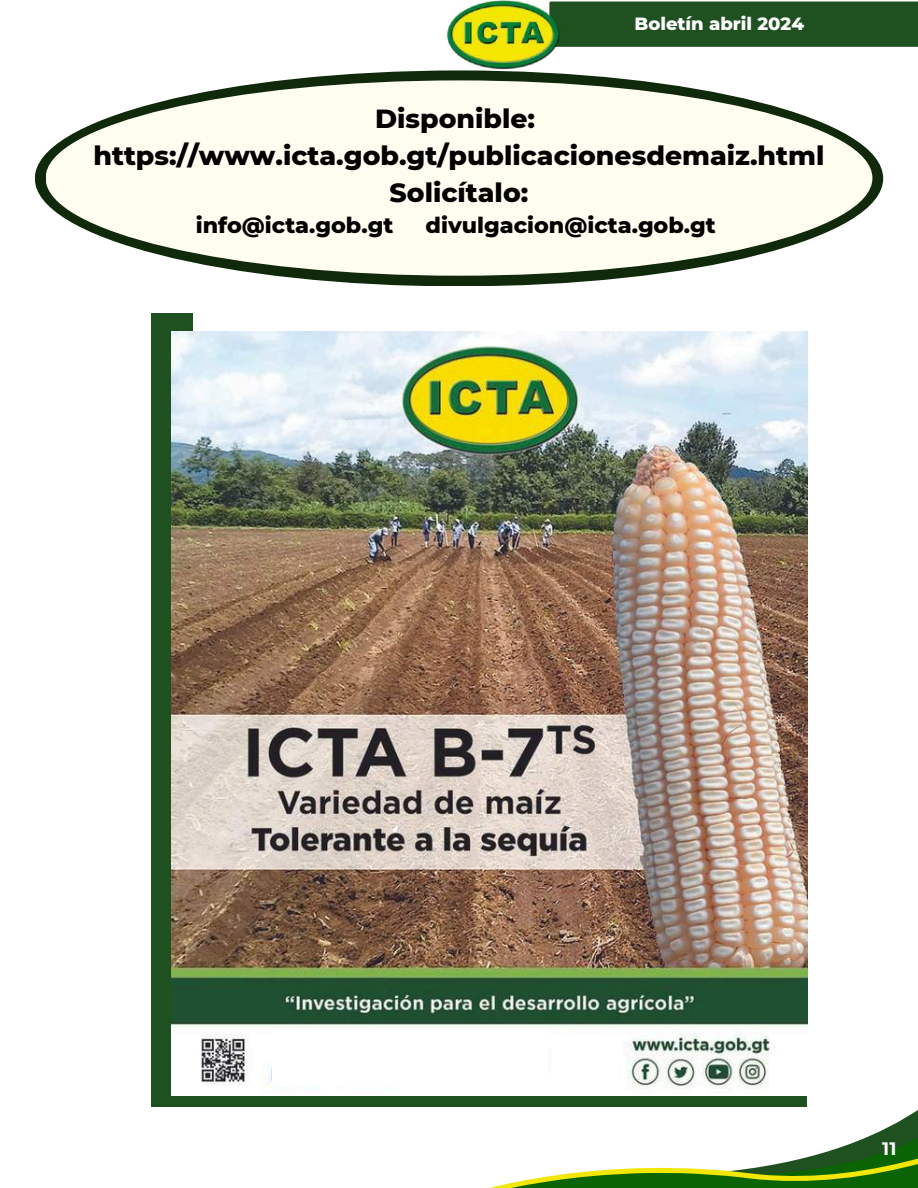
<style>
.page{position:relative;width:918px;height:1188px;background:#fff}
.page>*{position:absolute;margin:0;border:0;box-sizing:border-box;transform-origin:0 0}
.t1{font:800 26.7px/37.2px "Montserrat";color:#000;text-align:center}
.t2{font:800 22.2px "Montserrat";color:#000}
.t3{font:800 18px "Montserrat";color:#fff}
.t4{font:700 18px "Montserrat";color:#fff}
</style>
<div class="page">
<div style="left:562px;top:1px;width:356px;height:46px;background:#1f5020"></div>
<img style="left:446px;top:0;width:116px;height:70px">
<div style="left:151px;top:313px;width:41px;height:793px;background:#1f5020"></div>
<div style="left:151px;top:1057px;width:656px;height:50px;background:#1f5020"></div>
<div style="left:35px;top:70px;width:848px;height:216px;background:#10290b;border-radius:50%"></div>
<div style="left:46px;top:80px;width:826px;height:196px;background:#fffdf0;border-radius:50%"></div>
<svg style="left:489px;top:1110px;width:429px;height:78px"></svg>
<img style="left:172px;top:332px;width:636px;height:764px">
<div style="left:272px;top:1028px;width:276px;height:57px;background:#fff"></div>
<p class="t3" style="left:634px;top:12px;width:171px">Boletín abril 2024</p>
<p class="t1" style="left:93px;top:100px;width:732px">Disponible: https://www.icta.gob.gt/publicacionesdemaiz.html<br>Solicítalo:</p>
<p class="t2" style="left:196px;top:212px;width:199px">info@icta.gob.gt</p>
<p class="t2" style="left:426px;top:212px;width:292px">divulgacion@icta.gob.gt</p>
<p class="t4" style="left:882px;top:1138px;width:16px">11</p>
</div>
